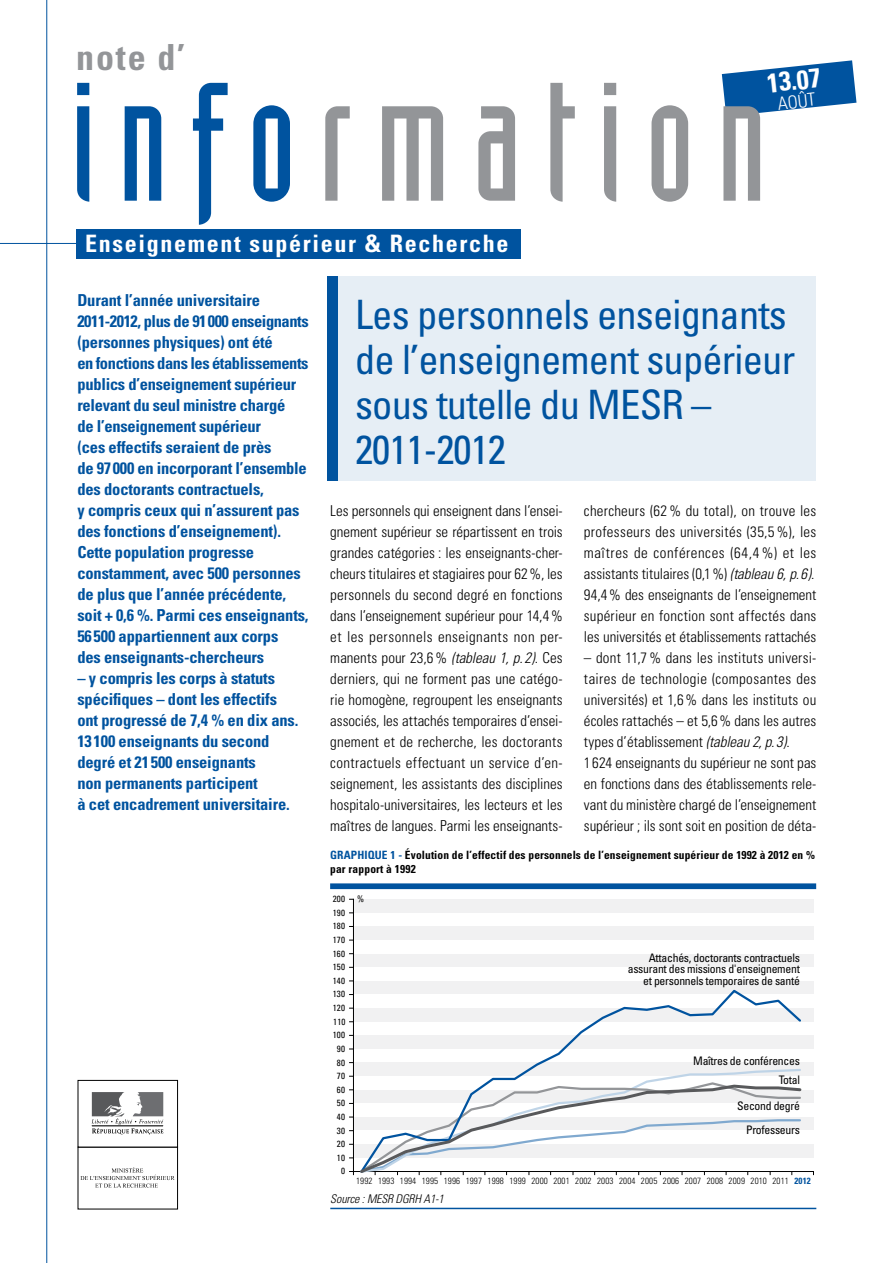
<style>
.page{position:relative;width:893px;height:1263px;background:#fff}
.page>*{position:absolute;margin:0;border:0;box-sizing:border-box;transform-origin:0 0}
.t1{font:165px "Industria Solid";letter-spacing:.14em;color:#939598}
.t2{font:condensed 40.5px/45px "Univers";letter-spacing:-.02em;color:#00539f}
.t3{font:700 condensed 36px "Univers";color:#939598}
.t4{font:700 condensed 27px "Univers";color:#fff}
.t5{font:700 condensed 24px "Univers";letter-spacing:.07em;color:#fff}
.t6{font:300 condensed 18px "Univers";color:#fff}
.t7{font:700 condensed 16.5px/21px "Univers LT Std";letter-spacing:-.01em;color:#00539f}
.t8{font:300 condensed 15px/21px "Univers LT Std";letter-spacing:.005em;color:#000}
.t9{font:italic 300 condensed 12px "Univers";letter-spacing:-.01em;color:#000}
.t10{font:condensed 11.7px/11.2px "Univers";letter-spacing:-.025em;color:#000;text-align:right}
.t11{font:700 condensed 11.4px/13.8px "Univers LT Std";letter-spacing:.01em;color:#000}
.t12{font:300 condensed 9px "Univers";letter-spacing:.015em;color:#000}
.t13{font:condensed 9px "Univers";letter-spacing:.015em;color:#000}
.s1{color:#00539f}
.s2{font-family:"Univers";font-style:italic}
.s3{font-weight:700;color:#00539f}
</style>
<div class="page">
<svg style="left:722px;top:60px;width:134px;height:56px"></svg>
<hr style="left:46px;top:0;width:1px;height:1263px;background:#00539f">
<hr style="left:0;top:243px;width:489px;height:1px;background:#00539f">
<div style="left:76px;top:230px;width:445px;height:29px;background:#00539f"></div>
<div style="left:332px;top:276px;width:484px;height:204px;background:#e6eef5"></div>
<div style="left:327px;top:276px;width:10px;height:204px;background:#00539f"></div>
<div style="left:78px;top:1147px;width:100px;height:62px;border:1px solid #000"></div>
<div style="left:78px;top:1080px;width:100px;height:67px;border:1px solid #000"></div>
<svg style="left:92px;top:1092px;width:71px;height:42px"></svg>
<svg style="left:80px;top:1167px;width:95px;height:20px"></svg>
<div style="left:330px;top:883px;width:486px;height:6px;background:#00539f"></div>
<hr style="left:330px;top:1208px;width:486px;height:1px;background:#00539f">
<div style="left:353px;top:899px;width:460px;height:14px;background:#f1f1f2"></div>
<div style="left:353px;top:926px;width:460px;height:14px;background:#f1f1f2"></div>
<div style="left:353px;top:954px;width:460px;height:13px;background:#f1f1f2"></div>
<div style="left:353px;top:981px;width:460px;height:13px;background:#f1f1f2"></div>
<div style="left:353px;top:1008px;width:460px;height:14px;background:#f1f1f2"></div>
<div style="left:353px;top:1035px;width:460px;height:14px;background:#f1f1f2"></div>
<div style="left:353px;top:1062px;width:460px;height:14px;background:#f1f1f2"></div>
<div style="left:353px;top:1090px;width:460px;height:13px;background:#f1f1f2"></div>
<div style="left:353px;top:1117px;width:460px;height:14px;background:#f1f1f2"></div>
<div style="left:353px;top:1144px;width:460px;height:14px;background:#f1f1f2"></div>
<hr style="left:353px;top:1171px;width:460px;height:1px;background:#000">
<svg style="left:517px;top:989px;width:284px;height:87px"></svg>
<hr style="left:353px;top:899px;width:1px;height:272px;background:#000">
<svg style="left:349px;top:1076px;width:454px;height:99px"></svg>
<h3 class="t3" style="left:76px;top:35px;width:110px">note d’</h3>
<h3 class="t4" style="left:765px;top:67px;width:55px;rotate:-6deg">13.07</h3>
<p class="t6" style="left:777px;top:93px;width:40px;rotate:-6deg">août</p>
<h1 class="t1" style="left:71px;top:52px;width:697px"><span class="s1">info</span>rmation</h1>
<h3 class="t5" style="left:85px;top:229px;width:425px">Enseignement supérieur &amp; Recherche</h3>
<p class="t7" style="left:77px;top:290px;width:233px">Durant l’année universitaire<br>2011-2012, plus de 91000 enseignants (personnes physiques) ont été<br>en fonctions dans les établissements publics d’enseignement supérieur relevant du seul ministre chargé<br>de l’enseignement supérieur<br>(ces effectifs seraient de près<br>de 97000 en incorporant l’ensemble des doctorants contractuels,<br>y compris ceux qui n’assurent pas des fonctions d’enseignement).<br>Cette population progresse constamment, avec 500 personnes de plus que l’année précédente, soit + 0,6 %. Parmi ces enseignants,<br>56500 appartiennent aux corps<br>des enseignants-chercheurs</p>
<p class="t7" style="left:77px;top:668px;width:222px">– y compris les corps à statuts spécifiques – dont les effectifs ont progressé de 7,4 % en dix ans.<br>13100 enseignants du second degré et 21500 enseignants<br>non permanents participent<br>à cet encadrement universitaire.</p>
<h2 class="t2" style="left:355px;top:292px;width:442px">Les personnels enseignants de l’enseignement supérieur sous tutelle du MESR –<br>2011-2012</h2>
<p class="t8" style="left:330px;top:500px;width:234px;text-align:justify">Les personnels qui enseignent dans l’ensei&shy;gnement supérieur se répartissent en trois grandes catégories : les enseignants-cher&shy;cheurs titulaires et stagiaires pour 62%, les personnels du second degré en fonctions dans l’enseignement supérieur pour 14,4% et les personnels enseignants non per&shy;manents pour 23,6% <span class="s2">(tableau 1, p. 2)</span>. Ces derniers, qui ne forment pas une catégo&shy;rie homogène, regroupent les enseignants associés, les attachés temporaires d’ensei&shy;gnement et de recherche, les doctorants contractuels effectuant un service d’en&shy;seignement, les assistants des disciplines hospitalo-universitaires, les lecteurs et les maîtres de langues. Parmi les enseignants-</p>
<p class="t8" style="left:584px;top:500px;width:234px">chercheurs (62% du total), on trouve les professeurs des universités (35,5%), les maîtres de conférences (64,4 %) et les assistants titulaires (0,1%) <span class="s2">(tableau 6, p.6)</span>.<br>94,4% des enseignants de l’enseignement supérieur en fonction sont affectés dans les universités et établissements rattachés</p>
<p class="t8" style="left:584px;top:647px;width:234px">– dont 11,7% dans les instituts universi&shy;taires de technologie (composantes des universités) et 1,6% dans les instituts ou écoles rattachés – et 5,6% dans les autres types d’établissement <span class="s2">(tableau 2, p.3)</span>.<br>1624 enseignants du supérieur ne sont pas en fonctions dans des établissements rele&shy;vant du ministère chargé de l’enseignement supérieur ; ils sont soit en position de déta-</p>
<p class="t11" style="left:330px;top:848px;width:486px"><span class="s1">GRAPHIQUE 1 -</span> Évolution de l’effectif des personnels de l’enseignement supérieur de 1992 à 2012 en % par rapport à 1992</p>
<p class="t13" style="left:333px;top:893px;width:14px">200</p>
<p class="t13" style="left:333px;top:907px;width:14px">190</p>
<p class="t13" style="left:333px;top:920px;width:14px">180</p>
<p class="t13" style="left:333px;top:934px;width:14px">170</p>
<p class="t13" style="left:333px;top:948px;width:14px">160</p>
<p class="t13" style="left:333px;top:961px;width:14px">150</p>
<p class="t13" style="left:333px;top:975px;width:14px">140</p>
<p class="t13" style="left:333px;top:988px;width:14px">130</p>
<p class="t13" style="left:333px;top:1002px;width:14px">120</p>
<p class="t13" style="left:333px;top:1016px;width:14px">110</p>
<p class="t13" style="left:333px;top:1029px;width:14px">100</p>
<p class="t13" style="left:337px;top:1043px;width:10px">90</p>
<p class="t13" style="left:337px;top:1056px;width:10px">80</p>
<p class="t13" style="left:337px;top:1070px;width:10px">70</p>
<p class="t13" style="left:337px;top:1084px;width:10px">60</p>
<p class="t13" style="left:337px;top:1097px;width:10px">50</p>
<p class="t13" style="left:337px;top:1111px;width:10px">40</p>
<p class="t13" style="left:337px;top:1125px;width:10px">30</p>
<p class="t13" style="left:337px;top:1138px;width:10px">20</p>
<p class="t13" style="left:337px;top:1152px;width:10px">10</p>
<p class="t13" style="left:341px;top:1165px;width:5px">0</p>
<p class="t13" style="left:357px;top:893px;width:8px">%</p>
<p class="t10" style="left:628px;top:952px;width:174px">Attachés, doctorants contractuels assurant des missions d'enseignement et personnels temporaires de santé</p>
<p class="t10" style="left:693px;top:1055px;width:108px">Maîtres de conférences</p>
<p class="t10" style="left:737px;top:1094px;width:64px;line-height:23.7px">Second degré<br>Professeurs</p>
<p class="t10" style="left:779px;top:1074px;width:23px">Total</p>
<p class="t12" style="left:356px;top:1175px;width:456px">1992 1993 1994 1995 1996 1997 1998 1999 2000 2001 2002 2003 2004 2005 2006 2007 2008 2009 2010 2011 <span class="s3">2012</span></p>
<p class="t9" style="left:330px;top:1192px;width:115px">Source : MESR DGRH A1-1</p>
</div>
